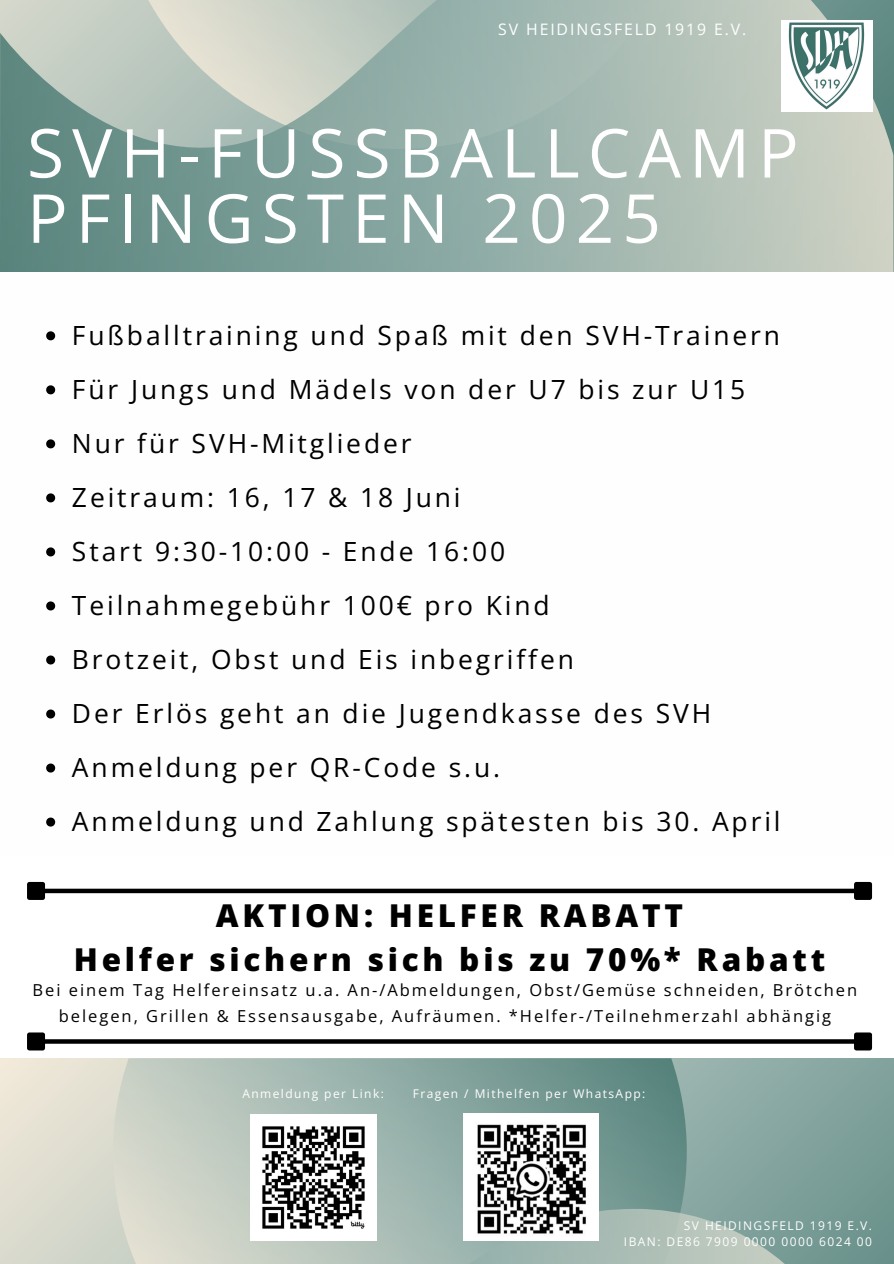
<style>
.page{position:relative;width:894px;height:1264px;background:#fff}
.page>*{position:absolute;margin:0;border:0;box-sizing:border-box;transform-origin:0 0}
.t1{font:67.5px/65.2px "Open Sans";letter-spacing:.12em;color:#fff}
.t2{font:800 31.5px/43.8px "Open Sans";letter-spacing:.12em;color:#000;text-align:center}
.t3{font:26.4px "Open Sans";letter-spacing:.11em;color:#000}
.t4{font:16.5px/25.8px "Open Sans";letter-spacing:.12em;color:#000;text-align:center}
.t5{font:15.9px "Open Sans";letter-spacing:.12em;color:#fff}
.t6{font:12px/16px "Open Sans";letter-spacing:.12em;color:#fff;text-align:right}
</style>
<div class="page">
<svg style="left:0;top:0;width:893px;height:272px;background:#9eb4ac"></svg>
<img style="left:781px;top:21px;width:91px;height:91px">
<svg style="left:0;top:1058px;width:893px;height:150px;background:#a7bab2"></svg>
<svg style="left:113px;top:1058px;width:573px;height:150px;background:#9ab1a9"></svg>
<svg style="left:0;top:1208px;width:893px;height:55px;background:#afbfb6"></svg>
<svg style="left:45px;top:1039px;width:808px;height:4px;background:#0f0f0f"></svg>
<div style="left:29px;top:1034px;width:14px;height:14px;background:#000"></div>
<div style="left:27px;top:1032px;width:18px;height:18px;border:4px solid #000"></div>
<div style="left:856px;top:1034px;width:13px;height:14px;background:#000"></div>
<div style="left:853px;top:1032px;width:18px;height:18px;border:4px solid #000"></div>
<div style="left:44px;top:888px;width:810px;height:5px;background:#000"></div>
<div style="left:29px;top:884px;width:14px;height:13px;background:#000"></div>
<div style="left:27px;top:882px;width:18px;height:18px;border:4px solid #000"></div>
<div style="left:856px;top:884px;width:13px;height:13px;background:#000"></div>
<div style="left:853px;top:882px;width:18px;height:18px;border:4px solid #000"></div>
<img style="left:463px;top:1113px;width:135px;height:127px">
<img style="left:250px;top:1114px;width:126px;height:126px">
<img style="left:788px;top:23px;width:76px;height:86px">
<svg style="left:46px;top:331px;width:9px;height:9px"></svg>
<svg style="left:46px;top:385px;width:9px;height:9px"></svg>
<svg style="left:46px;top:439px;width:9px;height:9px"></svg>
<svg style="left:46px;top:493px;width:9px;height:9px"></svg>
<svg style="left:46px;top:547px;width:9px;height:9px"></svg>
<svg style="left:46px;top:601px;width:9px;height:9px"></svg>
<svg style="left:46px;top:655px;width:9px;height:9px"></svg>
<svg style="left:46px;top:709px;width:9px;height:9px"></svg>
<svg style="left:46px;top:763px;width:9px;height:9px"></svg>
<svg style="left:46px;top:817px;width:9px;height:9px"></svg>
<p class="t5" style="left:498px;top:18px;width:249px">SV HEIDINGSFELD 1919 E.V.</p>
<p class="t1" style="left:27px;top:119px;width:772px">SVH-FUSSBALLCAMP<br>PFINGSTEN 2025</p>
<p class="t3" style="left:72px;top:316px;width:709px">Fußballtraining und Spaß mit den SVH-Trainern</p>
<h4 class="t3" style="left:72px;top:370px;width:674px">Für Jungs und Mädels von der U7 bis zur U15</h4>
<p class="t3" style="left:72px;top:424px;width:341px">Nur für SVH-Mitglieder</p>
<p class="t3" style="left:72px;top:478px;width:390px">Zeitraum: 16, 17 &amp; 18 Juni</p>
<h1 class="t3" style="left:72px;top:532px;width:434px">Start 9:30-10:00 - Ende 16:00</h1>
<p class="t3" style="left:72px;top:586px;width:479px">Teilnahmegebühr 100€ pro Kind</p>
<p class="t3" style="left:72px;top:640px;width:503px">Brotzeit, Obst und Eis inbegriffen</p>
<p class="t3" style="left:72px;top:694px;width:640px">Der Erlös geht an die Jugendkasse des SVH</p>
<p class="t3" style="left:72px;top:748px;width:429px">Anmeldung per QR-Code s.u.</p>
<p class="t3" style="left:72px;top:802px;width:710px">Anmeldung und Zahlung spätesten bis 30. April</p>
<p class="t2" style="left:74px;top:893px;width:752px">AKTION: HELFER RABATT<br>Helfer sichern sich bis zu 70%* Rabatt</p>
<p class="t4" style="left:33px;top:976px;width:826px">Bei einem Tag Helfereinsatz u.a. An-/Abmeldungen, Obst/Gemüse schneiden, Brötchen belegen, Grillen &amp; Essensausgabe, Aufräumen. *Helfer-/Teilnehmerzahl abhängig</p>
<h2 class="t6" style="left:242px;top:1085px;width:143px">Anmeldung per Link:</h2>
<p class="t6" style="left:412px;top:1085px;width:234px">Fragen / Mithelfen per WhatsApp:</p>
<p class="t6" style="left:623px;top:1217px;width:249px">SV HEIDINGSFELD 1919 E.V.<br>IBAN: DE86 7909 0000 0000 6024 00</p>
</div>
